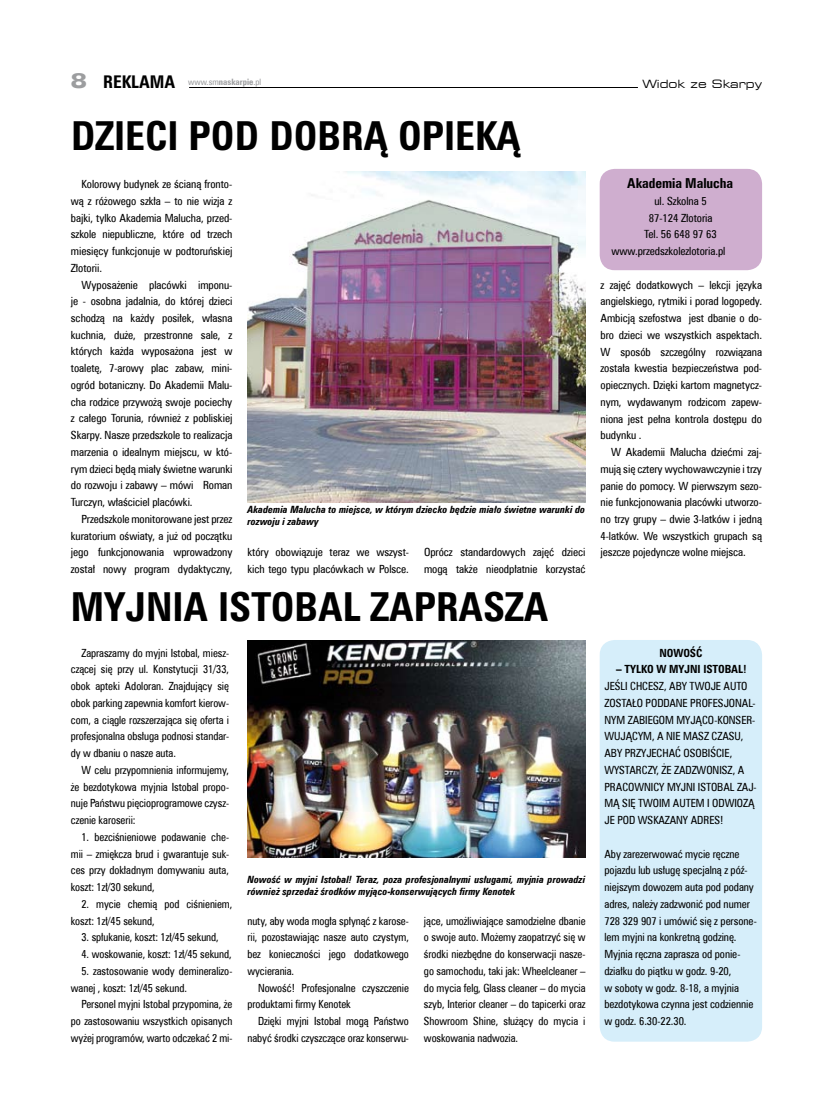
<style>
.page{position:relative;width:833px;height:1117px;background:#fff}
.page>*{position:absolute;margin:0;border:0;box-sizing:border-box;transform-origin:0 0}
.t1{font:700 40px "Zurich Cn EU";color:#000}
.t2{font:700 13.75px "Zurich Cn EU";letter-spacing:-.005em;color:#000}
.t3{font:11.25px/16.8px "Zurich Cn EU";letter-spacing:-.005em;color:#000;text-align:justify}
.t4{font:11.25px/16.8px "Zurich Cn EU";letter-spacing:-.005em;color:#000;text-align:justify;scale:.96 1}
.t5{font:700 11.25px "Zurich Cn EU";letter-spacing:-.005em;color:#000}
.t6{font:expanded 11.25px "Square 721 BT";color:#000}
.t7{font:italic 700 10px/12px "Zurich Cn EU";color:#000}
.t8{font:8.75px "Zurich Cn EU";color:#9c9d9f}
.s1{font-family:"Zurich Blk Ex EU";font-size:21.25px}
.s2{font-weight:700;font-size:17.5px;color:#000}
.s3{font-weight:700}
</style>
<div class="page">
<hr style="left:189px;top:87px;width:449px;height:1px;background:#000">
<div style="left:599px;top:639px;width:163px;height:402px;background:#d6eefa;border-radius:15px"></div>
<img style="left:248px;top:640px;width:337px;height:217px">
<img style="left:248px;top:171px;width:337px;height:331px">
<div style="left:599px;top:169px;width:163px;height:101px;background:#cfaecf;border-radius:15px"></div>
<p class="t8" style="left:71px;top:77px;width:192px"><span class="s1">8</span> <span class="s2">REKLAMA</span> www.sm<span class="s3">NASKARPIE</span>.pl</p>
<p class="t6" style="left:642px;top:77px;width:121px">Widok ze Skarpy</p>
<h1 class="t1" style="left:71px;top:111px;width:451px">DZIECI POD DOBRĄ OPIEKĄ</h1>
<p class="t3" style="left:71px;top:176px;width:163px;text-indent:11px">Kolorowy budynek ze ścianą fronto&shy;wą z różowego szkła – to nie wizja z bajki, tylko Akademia Malucha, przed&shy;szkole niepubliczne, które od trzech miesięcy funkcjonuje w podtoruńskiej Złotorii.</p>
<p class="t3" style="left:71px;top:276px;width:163px;text-indent:11px">Wyposażenie placówki imponu&shy;je - osobna jadalnia, do której dzieci schodzą na każdy posiłek, własna kuchnia, duże, przestronne sale, z których każda wyposażona jest w toaletę, 7-arowy plac zabaw, mini&shy;ogród botaniczny. Do Akademii Malu&shy;cha rodzice przywożą swoje pociechy z całego Torunia, również z pobliskiej Skarpy. Nasze przedszkole to realizacja marzenia o idealnym miejscu, w któ&shy;rym dzieci będą miały świetne warunki do rozwoju i zabawy – mówi Roman Turczyn, właściciel placówki.</p>
<p class="t3" style="left:71px;top:510px;width:163px;text-indent:11px">Przedszkole monitorowane jest przez kuratorium oświaty, a już od początku jego funkcjonowania wprowadzony został nowy program dydaktyczny,</p>
<p class="t7" style="left:248px;top:503px;width:339px">Akademia Malucha to miejsce, w którym dziecko będzie miało świetne warunki do rozwoju i zabawy</p>
<p class="t3" style="left:247px;top:544px;width:163px">który obowiązuje teraz we wszyst&shy;kich tego typu placówkach w Polsce.</p>
<p class="t3" style="left:424px;top:544px;width:163px">Oprócz standardowych zajęć dzieci mogą także nieodpłatnie korzystać</p>
<h1 class="t1" style="left:71px;top:581px;width:479px">MYJNIA ISTOBAL ZAPRASZA</h1>
<p class="t4" style="left:71px;top:644px;width:166px;text-indent:11px">Zapraszamy do myjni Istobal, miesz&shy;czącej się przy ul. Konstytucji 31/33, obok apteki Adoloran. Znajdujący się obok parking zapewnia komfort kierow&shy;com, a ciągle rozszerzająca się oferta i profesjonalna obsługa podnosi standar&shy;dy w dbaniu o nasze auta.</p>
<p class="t4" style="left:71px;top:761px;width:166px;text-indent:11px">W celu przypomnienia informujemy, że bezdotykowa myjnia Istobal propo&shy;nuje Państwu pięcioprogramowe czysz&shy;czenie karoserii:</p>
<p class="t4" style="left:71px;top:828px;width:166px;text-indent:11px">1. bezciśnieniowe podawanie che&shy;mii – zmiękcza brud i gwarantuje suk&shy;ces przy dokładnym domywaniu auta, koszt: 1zł/30 sekund,</p>
<p class="t4" style="left:71px;top:895px;width:170px;text-indent:11px">2. mycie chemią pod ciśnieniem, koszt: 1zł/45 sekund,</p>
<p class="t4" style="left:81px;top:928px;width:144px">3. spłukanie, koszt: 1zł/45 sekund,</p>
<p class="t4" style="left:81px;top:945px;width:158px">4. woskowanie, koszt: 1zł/45 sekund,</p>
<p class="t4" style="left:71px;top:962px;width:170px;text-indent:11px">5. zastosowanie wody demineralizo&shy;wanej , koszt: 1zł/45 sekund.</p>
<p class="t4" style="left:71px;top:995px;width:170px;text-indent:11px">Personel myjni Istobal przypomina, że po zastosowaniu wszystkich opisanych wyżej programów, warto odczekać 2 mi-</p>
<p class="t7" style="left:248px;top:872px;width:339px">Nowość w myjni Istobal! Teraz, poza profesjonalnymi usługami, myjnia prowadzi również sprzedaż środków myjąco-konserwujących firmy Kenotek</p>
<p class="t4" style="left:247px;top:911px;width:170px">nuty, aby woda mogła spłynąć z karose&shy;rii, pozostawiając nasze auto czystym, bez konieczności jego dodatkowego wycierania.</p>
<p class="t4" style="left:247px;top:978px;width:170px;text-indent:11px">Nowość! Profesjonalne czyszczenie produktami firmy Kenotek</p>
<p class="t4" style="left:247px;top:1012px;width:170px;text-align:right">Dzięki myjni Istobal mogą Państwo nabyć środki czyszczące oraz konserwu-</p>
<p class="t4" style="left:424px;top:912px;width:170px">jące, umożliwiające samodzielne dbanie o swoje auto. Możemy zaopatrzyć się w środki niezbędne do konserwacji nasze&shy;go samochodu, taki jak: Wheelcleaner – do mycia felg, Glass cleaner – do mycia szyb, Interior cleaner – do tapicerki oraz Showroom Shine, służący do mycia i woskowania nadwozia.</p>
<p class="t2" style="left:627px;top:175px;width:107px">AKADEMIA MALUCHA</p>
<p class="t3" style="left:654px;top:192px;width:54px">ul. Szkolna 5</p>
<p class="t3" style="left:648px;top:209px;width:65px">87-124 Złotoria</p>
<p class="t3" style="left:644px;top:226px;width:74px">Tel. 56 648 97 63</p>
<p class="t3" style="left:611px;top:242px;width:115px">www.przedszkolezlotoria.pl</p>
<p class="t3" style="left:600px;top:276px;width:163px">z zajęć dodatkowych – lekcji języka angielskiego, rytmiki i porad logopedy.<br>Ambicją szefostwa jest dbanie o do&shy;bro dzieci we wszystkich aspektach.<br>W sposób szczególny rozwiązana została kwestia bezpieczeństwa pod&shy;opiecznych. Dzięki kartom magnetycz&shy;nym, wydawanym rodzicom zapew&shy;niona jest pełna kontrola dostępu do budynku .</p>
<p class="t3" style="left:600px;top:443px;width:163px;text-indent:11px">W Akademii Malucha dziećmi zaj&shy;mują się cztery wychowawczynie i trzy panie do pomocy. W pierwszym sezo&shy;nie funkcjonowania placówki utworzo&shy;no trzy grupy – dwie 3-latków i jedną 4-latków. We wszystkich grupach są jeszcze pojedyncze wolne miejsca.</p>
<p class="t5" style="left:659px;top:645px;width:45px">NOWOŚĆ</p>
<p class="t5" style="left:616px;top:662px;width:16px">– TYLKO</p>
<p class="t5" style="left:656px;top:662px;width:20px">W MYJNI</p>
<p class="t5" style="left:703px;top:662px;width:7px">ISTOBAL</p>
<p class="t5" style="left:743px;top:662px;width:5px">!</p>
<p class="t3" style="left:604px;top:677px;width:154px;text-align:left">JEŚLI CHCESZ, ABY TWOJE AUTO<br>ZOSTAŁO PODDANE PROFESJONAL-<br>NYM ZABIEGOM MYJĄCO-KONSER-<br>WUJĄCYM, A NIE MASZ CZASU,<br>ABY PRZYJECHAĆ OSOBIŚCIE,<br>WYSTARCZY, ŻE ZADZWONISZ, A<br>PRACOWNICY MYJNI ISTOBAL ZAJ-<br>MĄ SIĘ TWOIM AUTEM I ODWIOZĄ<br>JE POD WSKAZANY ADRES!</p>
<p class="t3" style="left:604px;top:845px;width:154px;text-align:left">Aby zarezerwować mycie ręczne pojazdu lub usługę specjalną z póź&shy;niejszym dowozem auta pod podany adres, należy zadzwonić pod numer<br>728 329 907 i umówić się z persone&shy;lem myjni na konkretną godzinę.<br>Myjnia ręczna zaprasza od ponie&shy;działku do piątku w godz. 9-20,<br>w soboty w godz. 8-18, a myjnia bezdotykowa czynna jest codziennie w godz. 6.30-22.30.</p>
</div>
